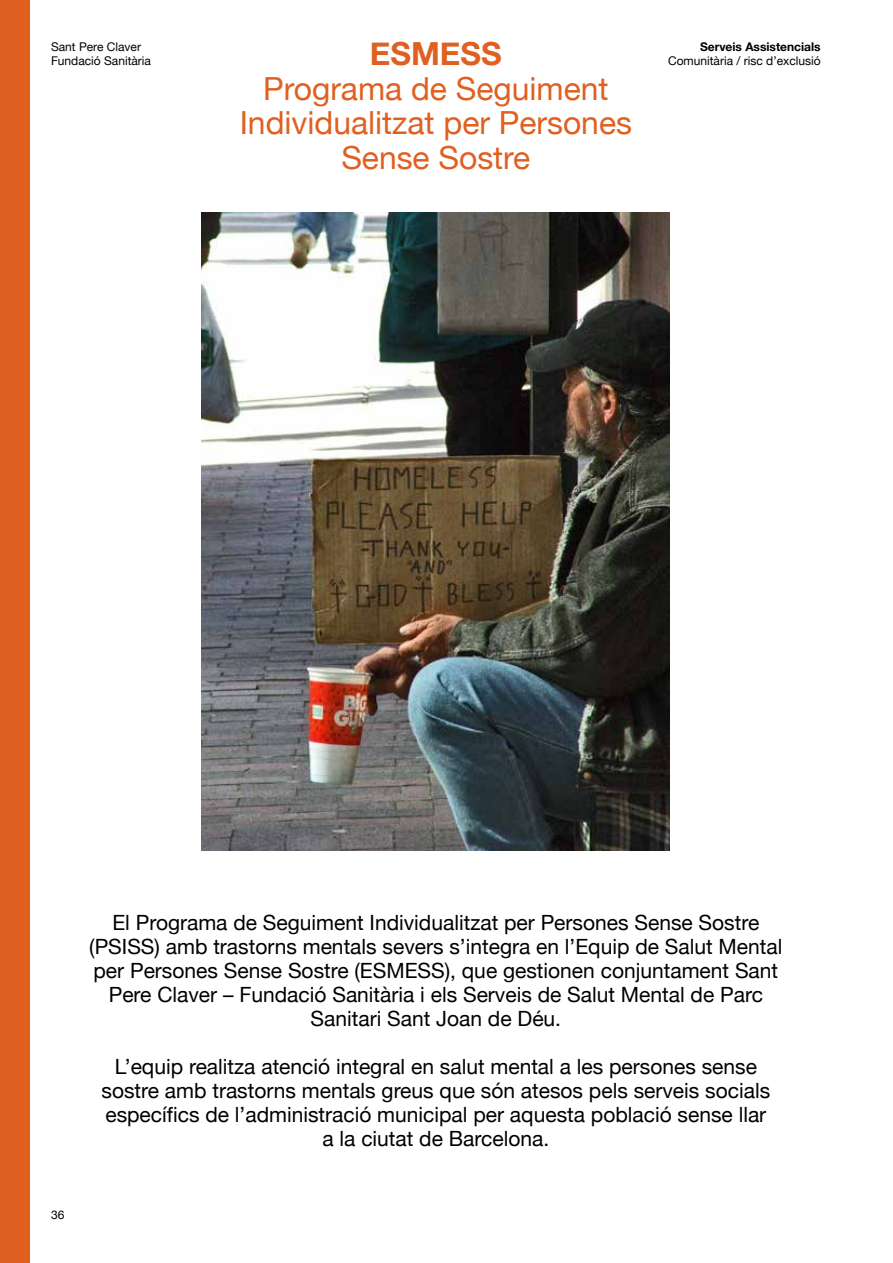
<style>
.page{position:relative;width:893px;height:1263px;background:#fff}
.page>*{position:absolute;margin:0;border:0;box-sizing:border-box;transform-origin:0 0}
.t1{font:31.8px/34.5px "Helvetica Neue";color:#df6020;text-align:center}
.t2{font:700 31.8px "Helvetica Neue";color:#df6020}
.t3{font:21px/24px "Helvetica Neue";color:#000;text-align:center}
.t4{font:12px/14.2px "Helvetica Neue";color:#000}
.t5{font:700 12px "Helvetica Neue";color:#000}
</style>
<div class="page">
<div style="left:0;top:0;width:30px;height:1263px;background:#df6020"></div>
<img style="left:202px;top:213px;width:468px;height:637px">
<p class="t4" style="left:51px;top:40px;width:102px">Sant Pere Claver<br>Fundació Sanitària</p>
<h1 class="t2" style="left:370px;top:29px;width:133px">ESMESS</h1>
<h1 class="t1" style="left:240px;top:73px;width:394px">Programa de Seguiment<br>Individualitzat per Persones<br>Sense Sostre</h1>
<p class="t5" style="left:700px;top:37px;width:122px">Serveis Assistencials</p>
<p class="t4" style="left:668px;top:55px;width:154px">Comunitària / risc d’exclusió</p>
<p class="t4" style="left:51px;top:1209px;width:15px">36</p>
<p class="t3" style="left:89px;top:912px;width:695px">El Programa de Seguiment Individualitzat per Persones Sense Sostre (PSISS) amb trastorns mentals severs s’integra en l’Equip de Salut Mental per Persones Sense Sostre (ESMESS), que gestionen conjuntament Sant Pere Claver – Fundació Sanitària i els Serveis de Salut Mental de Parc Sanitari Sant Joan de Déu.</p>
<p class="t3" style="left:102px;top:1056px;width:670px">L’equip realitza atenció integral en salut mental a les persones sense sostre amb trastorns mentals greus que són atesos pels serveis socials específics de l’administració municipal per aquesta població sense llar a la ciutat de Barcelona.</p>
</div>
